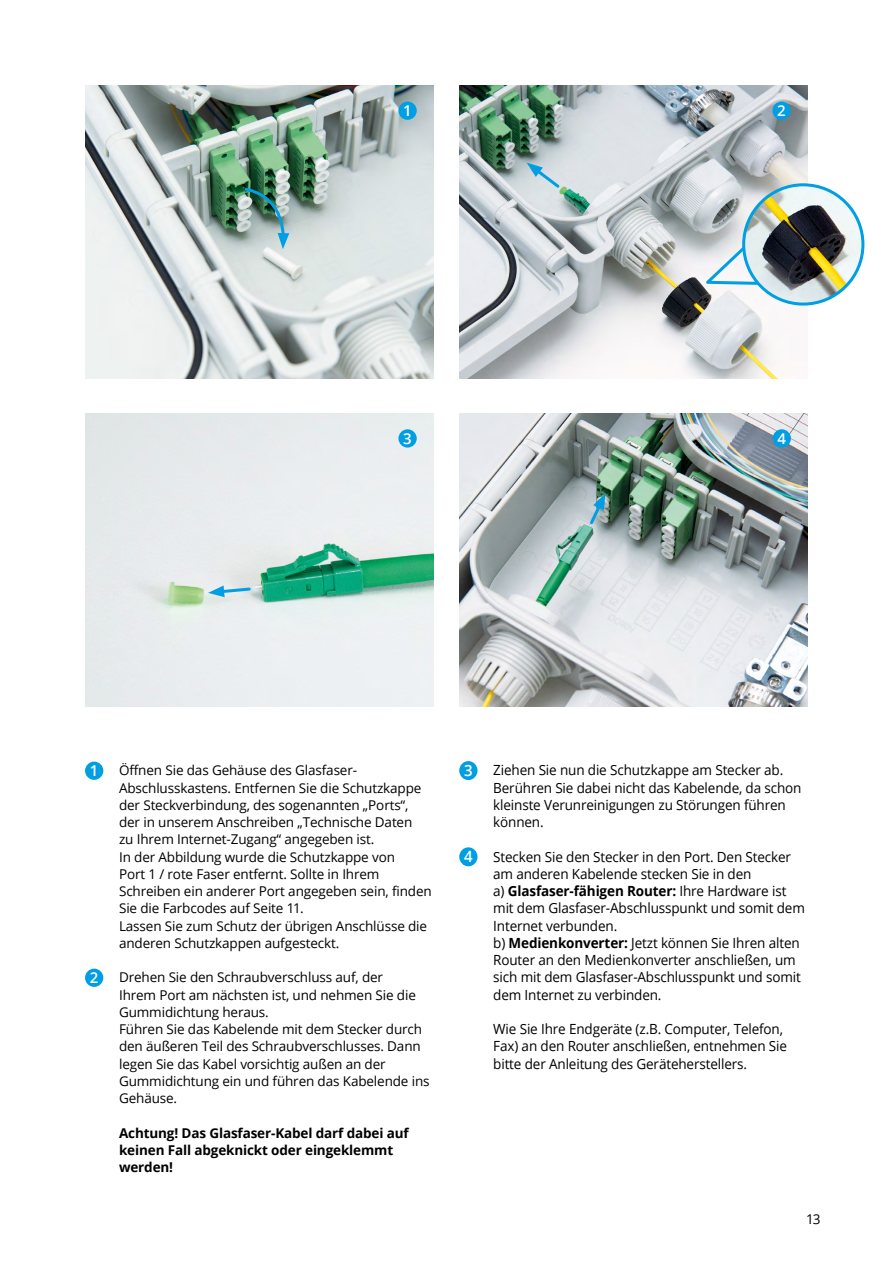
<style>
.page{position:relative;width:893px;height:1263px;background:#fff}
.page>*{position:absolute;margin:0;border:0;box-sizing:border-box;transform-origin:0 0}
.t1{font:600 15.6px "Open Sans";color:#fff;scale:.96 1}
.t2{font:600 15px "Open Sans";color:#fff}
.t3{font:13.95px/17.2px "Open Sans";letter-spacing:-.01em;color:#000;scale:.96 1}
.t4{font:13.5px/17.2px "Open Sans";letter-spacing:-.01em;color:#000}
.t5{font:700 13.5px/17.2px "Open Sans";letter-spacing:-.01em;color:#000}
.s1{font-weight:700}
</style>
<div class="page">
<img style="left:85px;top:85px;width:349px;height:294px">
<img style="left:85px;top:413px;width:349px;height:293px">
<img style="left:459px;top:413px;width:349px;height:293px">
<div style="left:398px;top:101px;width:19px;height:19px;background:#009ee3;border-radius:50%"></div>
<div style="left:398px;top:429px;width:19px;height:19px;background:#009ee3;border-radius:50%"></div>
<div style="left:773px;top:429px;width:18px;height:19px;background:#009ee3;border-radius:50%"></div>
<div style="left:85px;top:761px;width:18px;height:19px;background:#009ee3;border-radius:50%"></div>
<div style="left:85px;top:968px;width:18px;height:19px;background:#009ee3;border-radius:50%"></div>
<div style="left:459px;top:761px;width:18px;height:19px;background:#009ee3;border-radius:50%"></div>
<div style="left:459px;top:847px;width:18px;height:19px;background:#009ee3;border-radius:50%"></div>
<svg style="left:243px;top:186px;width:46px;height:63px;background:#83a6a4"></svg>
<svg style="left:208px;top:585px;width:45px;height:12px"></svg>
<svg style="left:587px;top:493px;width:18px;height:34px"></svg>
<img style="left:459px;top:85px;width:349px;height:294px">
<div style="left:772px;top:101px;width:19px;height:19px;background:#009ee3;border-radius:50%"></div>
<svg style="left:526px;top:163px;width:36px;height:27px"></svg>
<svg style="left:700px;top:191px;width:76px;height:96px"></svg>
<img style="left:744px;top:185px;width:119px;height:119px;border-radius:60px">
<div style="left:742px;top:183px;width:122px;height:123px;border:3px solid #009ee3;border-radius:50%"></div>
<p class="t2" style="left:403px;top:100px;width:10px">1</p>
<p class="t2" style="left:777px;top:100px;width:10px">2</p>
<p class="t2" style="left:403px;top:428px;width:10px">3</p>
<p class="t2" style="left:777px;top:428px;width:10px">4</p>
<p class="t2" style="left:90px;top:760px;width:10px">1</p>
<p class="t4" style="left:119px;top:761px;width:314px">Öffnen Sie das Gehäuse des Glasfaser-Abschlusskastens. Entfernen Sie die Schutzkappe der Steckverbindung, des sogenannten „Ports“, der in unserem Anschreiben „Technische Daten<br>zu Ihrem Internet-Zugang“ angegeben ist.<br>In der Abbildung wurde die Schutzkappe von<br>Port 1 / rote Faser entfernt. Sollte in Ihrem Schreiben ein anderer Port angegeben sein, finden Sie die Farbcodes auf Seite 11.<br>Lassen Sie zum Schutz der übrigen Anschlüsse die anderen Schutzkappen aufgesteckt.</p>
<p class="t2" style="left:90px;top:967px;width:10px">2</p>
<p class="t4" style="left:119px;top:968px;width:312px">Drehen Sie den Schraubverschluss auf, der<br>Ihrem Port am nächsten ist, und nehmen Sie die Gummidichtung heraus.<br>Führen Sie das Kabelende mit dem Stecker durch den äußeren Teil des Schraubverschlusses. Dann legen Sie das Kabel vorsichtig außen an der Gummidichtung ein und führen das Kabelende ins Gehäuse.</p>
<p class="t5" style="left:119px;top:1124px;width:291px">Achtung! Das Glasfaser-Kabel darf dabei auf keinen Fall abgeknickt oder eingeklemmt werden!</p>
<p class="t1" style="left:464px;top:760px;width:10px">3</p>
<p class="t3" style="left:493px;top:761px;width:323px">Ziehen Sie nun die Schutzkappe am Stecker ab.<br>Berühren Sie dabei nicht das Kabelende, da schon kleinste Verunreinigungen zu Störungen führen können.</p>
<p class="t1" style="left:464px;top:846px;width:10px">4</p>
<p class="t3" style="left:493px;top:847px;width:326px">Stecken Sie den Stecker in den Port. Den Stecker am anderen Kabelende stecken Sie in den<br>a) <span class="s1">Glasfaser-fähigen Router:</span> Ihre Hardware ist mit dem Glasfaser-Abschlusspunkt und somit dem Internet verbunden.<br>b) <span class="s1">Medienkonverter:</span> Jetzt können Sie Ihren alten Router an den Medienkonverter anschließen, um sich mit dem Glasfaser-Abschlusspunkt und somit dem Internet zu verbinden.</p>
<p class="t3" style="left:493px;top:1020px;width:307px">Wie Sie Ihre Endgeräte (z.B. Computer, Telefon,<br>Fax) an den Router anschließen, entnehmen Sie bitte der Anleitung des Geräteherstellers.</p>
<p class="t4" style="left:806px;top:1210px;width:16px">13</p>
</div>
